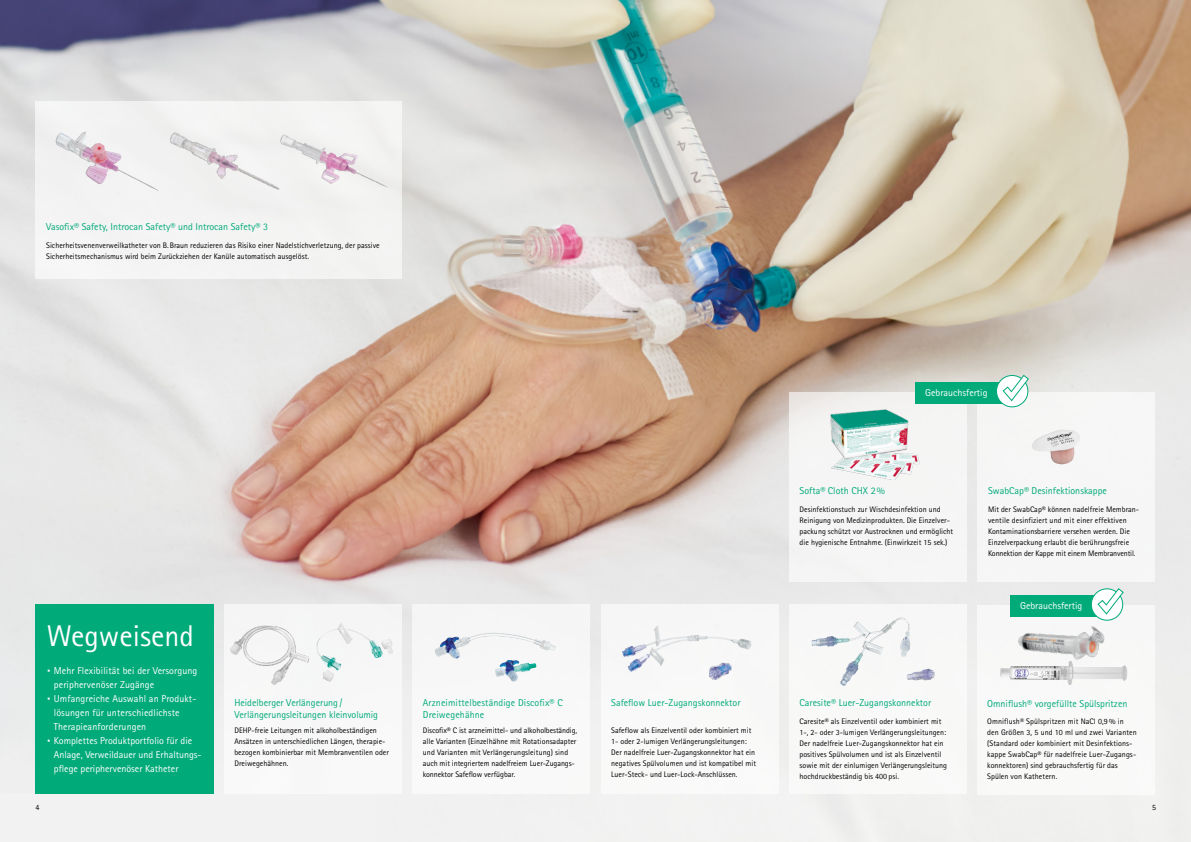
<style>
.page{position:relative;width:1191px;height:842px;background:#fff}
.page>*{position:absolute;margin:0;border:0;box-sizing:border-box;transform-origin:0 0}
.t1{font:30px "Rotis Sans Serif Pro";color:#fff}
.t2{font:10px/12px "Rotis Sans Serif Pro";color:#00aa79}
.t3{font:10px "Rotis Sans Serif Pro";letter-spacing:.01em;color:#fff}
.t4{font:8px/11px "Rotis Sans Serif Pro";color:#000}
.s1{font-size:20px}
</style>
<div class="page">
<img style="left:0;top:0;width:1191px;height:842px">
<div style="left:0;top:794px;width:374px;height:48px;background:#f1f2f1"></div>
<div style="left:35px;top:604px;width:179px;height:190px;background:#00aa79"></div>
<div style="left:35px;top:101px;width:367px;height:178px;background:#f3f3f3"></div>
<img style="left:281px;top:135px;width:107px;height:53px">
<img style="left:55px;top:132px;width:104px;height:59px">
<img style="left:169px;top:132px;width:112px;height:58px">
<div style="left:789px;top:605px;width:178px;height:189px;background:#f8f8f7"></div>
<img style="left:811px;top:619px;width:86px;height:28px">
<img style="left:907px;top:669px;width:28px;height:12px">
<div style="left:977px;top:392px;width:178px;height:189px;background:#f6f6f6"></div>
<img style="left:1032px;top:430px;width:48px;height:34px">
<div style="left:224px;top:604px;width:178px;height:190px;background:#f8f8f8"></div>
<img style="left:230px;top:625px;width:80px;height:60px">
<img style="left:316px;top:623px;width:67px;height:48px">
<div style="left:977px;top:605px;width:178px;height:189px;background:#f9f9f8"></div>
<img style="left:1000px;top:665px;width:127px;height:16px">
<img style="left:1006px;top:590px;width:105px;height:95px">
<div style="left:1010px;top:595px;width:104px;height:21px;background:#00aa79"></div>
<svg style="left:1091px;top:589px;width:31px;height:31px"></svg>
<div style="left:1090px;top:588px;width:33px;height:33px;border:1px solid #00aa7a;border-radius:50%"></div>
<svg style="left:1097px;top:588px;width:27px;height:27px"></svg>
<div style="left:600px;top:604px;width:178px;height:190px;background:#f9f9f8"></div>
<img style="left:622px;top:626px;width:67px;height:33px">
<img style="left:709px;top:663px;width:22px;height:17px">
<div style="left:412px;top:604px;width:178px;height:190px;background:#f8f8f8"></div>
<img style="left:435px;top:633px;width:121px;height:26px">
<img style="left:495px;top:660px;width:42px;height:22px">
<div style="left:789px;top:392px;width:178px;height:189px;background:#f5f5f5"></div>
<img style="left:830px;top:409px;width:90px;height:70px">
<div style="left:915px;top:382px;width:104px;height:21px;background:#00aa79"></div>
<svg style="left:996px;top:375px;width:31px;height:32px"></svg>
<div style="left:996px;top:375px;width:32px;height:32px;border:1px solid #00aa7a;border-radius:50%"></div>
<svg style="left:1002px;top:374px;width:27px;height:28px"></svg>
<p class="t2" style="left:46px;top:220px;width:223px">Vasofix® Safety, Introcan Safety® und Introcan Safety® 3</p>
<p class="t4" style="left:46px;top:240px;width:335px">Sicherheitsvenenverweilkatheter von B.Braun reduzieren das Risiko einer Nadelstichverletzung, der passive<br>Sicherheitsmechanismus wird beim Zurückziehen der Kanüle automatisch ausgelöst.</p>
<h1 class="t1" style="left:47px;top:618px;width:149px">Wegweisend</h1>
<p class="t3" style="left:47px;top:665px;width:152px"><span class="s1">·</span> Mehr Flexibilität bei der Versorgung</p>
<p class="t3" style="left:54px;top:679px;width:102px">periphervenöser Zugänge</p>
<p class="t3" style="left:47px;top:693px;width:151px"><span class="s1">·</span> Umfangreiche Auswahl an Produkt-</p>
<p class="t3" style="left:54px;top:707px;width:127px">lösungen für unterschiedlichste</p>
<p class="t3" style="left:54px;top:721px;width:94px">Therapieanforderungen</p>
<p class="t3" style="left:47px;top:735px;width:147px"><span class="s1">·</span> Komplettes Produktportfolio für die</p>
<p class="t3" style="left:54px;top:749px;width:149px">Anlage, Verweildauer und Erhaltungs-</p>
<p class="t3" style="left:54px;top:763px;width:126px">pflege periphervenöser Katheter</p>
<p class="t2" style="left:234px;top:697px;width:145px">Heidelberger Verlängerung /<br>Verlängerungsleitungen kleinvolumig</p>
<p class="t4" style="left:234px;top:725px;width:156px">DEHP-freie Leitungen mit alkoholbeständigen Ansätzen in unterschiedlichen Längen, therapie&shy;bezogen kombinierbar mit Membranventilen oder Dreiwegehähnen.</p>
<p class="t2" style="left:423px;top:697px;width:141px">Arzneimittelbeständige Discofix® C<br>Dreiwegehähne</p>
<p class="t4" style="left:423px;top:725px;width:156px">Discofix® C ist arzneimittel- und alkoholbeständig, alle Varianten (Einzelhähne mit Rotationsadapter und Varianten mit Verlängerungsleitung) sind auch mit integriertem nadelfreiem Luer-Zugangs&shy;konnektor Safeflow verfügbar.</p>
<p class="t2" style="left:611px;top:697px;width:131px">Safeflow Luer-Zugangskonnektor</p>
<p class="t4" style="left:611px;top:725px;width:146px">Safeflow als Einzelventil oder kombiniert mit 1- oder 2-lumigen Verlängerungsleitungen:<br>Der nadelfreie Luer-Zugangskonnektor hat ein negatives Spülvolumen und ist kompatibel mit Luer-Steck- und Luer-Lock-Anschlüssen.</p>
<p class="t2" style="left:799px;top:484px;width:87px">Softa® Cloth CHX 2%</p>
<p class="t3" style="left:925px;top:387px;width:64px">Gebrauchsfertig</p>
<p class="t2" style="left:988px;top:484px;width:120px">SwabCap® Desinfektionskappe</p>
<p class="t4" style="left:799px;top:503px;width:155px">Desinfektionstuch zur Wischdesinfektion und Reinigung von Medizinprodukten. Die Einzelver&shy;packung schützt vor Austrocknen und ermöglicht die hygienische Entnahme. (Einwirkzeit 15 sek.)</p>
<p class="t4" style="left:988px;top:503px;width:153px">Mit der SwabCap® können nadelfreie Membran&shy;ventile desinfiziert und mit einer effektiven Kontaminationsbarriere versehen werden. Die Einzelverpackung erlaubt die berührungsfreie Konnektion der Kappe mit einem Membranventil.</p>
<p class="t3" style="left:1020px;top:600px;width:64px">Gebrauchsfertig</p>
<p class="t2" style="left:799px;top:697px;width:133px">Caresite® Luer-Zugangskonnektor</p>
<p class="t4" style="left:799px;top:716px;width:149px">Caresite® als Einzelventil oder kombiniert mit 1-, 2- oder 3-lumigen Verlängerungsleitungen:<br>Der nadelfreie Luer-Zugangskonnektor hat ein positives Spülvolumen und ist als Einzelventil sowie mit der einlumigen Verlängerungsleitung hochdruckbeständig bis 400 psi.</p>
<p class="t2" style="left:987px;top:697px;width:142px">Omniflush® vorgefüllte Spülspritzen</p>
<p class="t4" style="left:987px;top:716px;width:151px">Omniflush® Spülspritzen mit NaCl 0,9 % in den Größen 3, 5 und 10 ml und zwei Varianten (Standard oder kombiniert mit Desinfektions&shy;kappe SwabCap® für nadelfreie Luer-Zugangs&shy;konnektoren) sind gebrauchsfertig für das Spülen von Kathetern.</p>
<p class="t4" style="left:35px;top:802px;width:5px">4</p>
<p class="t4" style="left:1152px;top:802px;width:5px">5</p>
</div>
